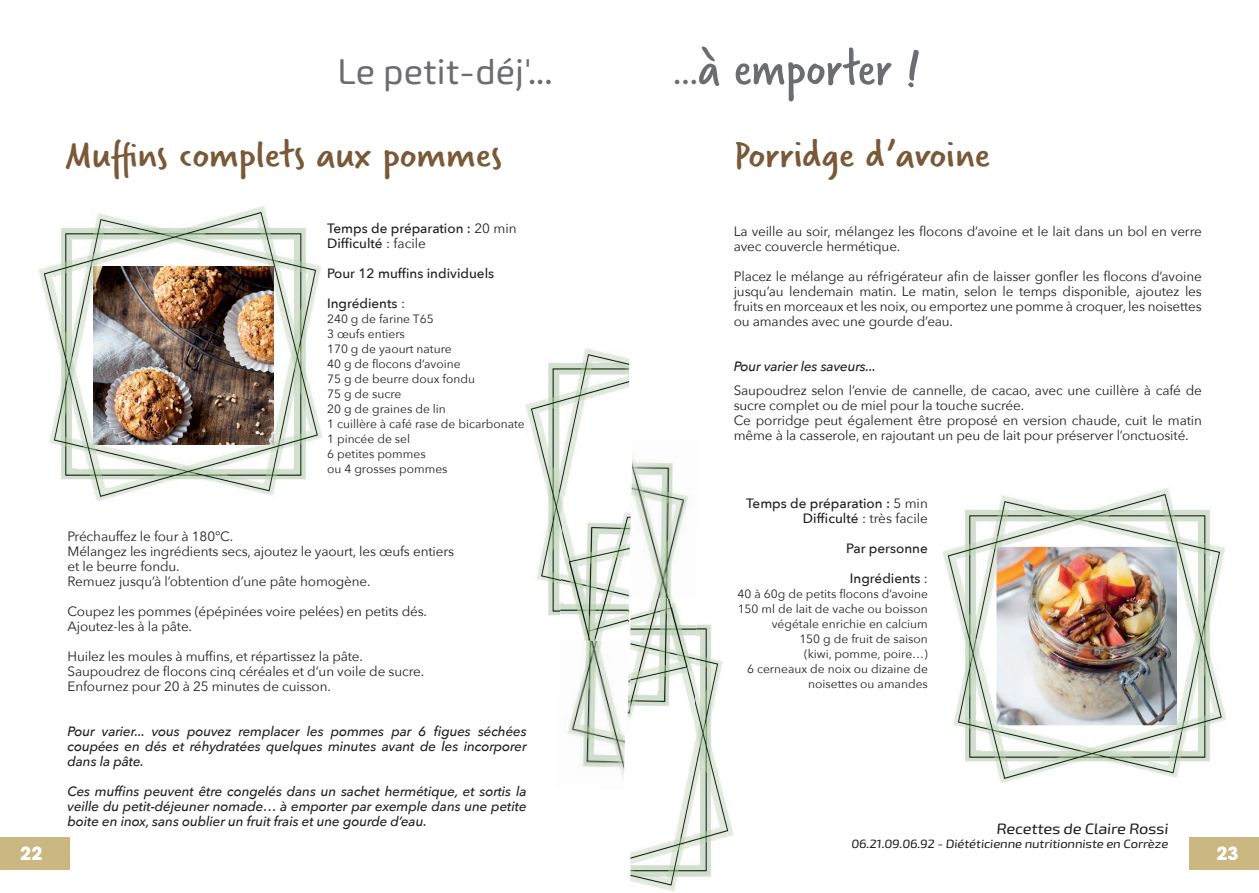
<style>
.page{position:relative;width:1259px;height:893px;background:#fff}
.page>*{position:absolute;margin:0;border:0;box-sizing:border-box;transform-origin:0 0}
.t1{font:54px "Verveine";color:#6c6d70}
.t2{font:40.5px "Verveine";color:#795937;scale:1.14 1}
.t3{font:36px "Exo Soft";color:#6c6d70}
.t4{font:700 18px "ITC Avant Garde Pro";color:#fff}
.t5{font:15px "Exo Soft";color:#231f20;scale:1.11 1}
.t6{font:13.5px/15px "Avenir Next";letter-spacing:-.01em;color:#231f20}
.t7{font:italic 500 13.5px/15px "Avenir Next";letter-spacing:-.01em;color:#231f20;text-align:justify}
.t8{font:500 13.5px/15px "Avenir Next";color:#231f20;text-align:right}
.t9{font:12px/15px "Avenir Next";color:#231f20;text-align:right}
.t10{font:12px "Exo Soft";color:#231f20;scale:1.11 1}
.s1{font-family:"Exo Soft";font-size:36px}
.s2{font-weight:400}
</style>
<div class="page">
<img style="left:630px;top:624px;width:104px;height:268px">
<img style="left:631px;top:455px;width:68px;height:278px">
<img style="left:631px;top:599px;width:66px;height:135px">
<div style="left:1189px;top:838px;width:70px;height:32px;background:#cbb782"></div>
<img style="left:942px;top:488px;width:284px;height:296px">
<img style="left:996px;top:547px;width:181px;height:178px">
<img style="left:525px;top:348px;width:104px;height:268px">
<img style="left:555px;top:499px;width:76px;height:291px">
<img style="left:559px;top:497px;width:70px;height:144px">
<div style="left:0;top:838px;width:69px;height:32px;background:#cbb782"></div>
<img style="left:38px;top:206px;width:284px;height:296px">
<img style="left:93px;top:266px;width:181px;height:179px">
<h3 class="t4" style="left:20px;top:841px;width:24px">22</h3>
<h3 class="t3" style="left:337px;top:50px;width:217px">Le petit-déj'...</h3>
<h1 class="t1" style="left:673px;top:31px;width:248px"><span class="s1">...</span>à emporter !</h1>
<h2 class="t2" style="left:66px;top:126px;width:384px">Muffins complets aux pommes</h2>
<h2 class="t2" style="left:733px;top:126px;width:226px">Porridge d’avoine</h2>
<p class="t8" style="left:327px;top:221px;width:191px;text-align:left">Temps de préparation : <span class="s2">20 min<br></span>Difficulté <span class="s2">: facile</span></p>
<p class="t8" style="left:327px;top:266px;width:169px">Pour 12 muffins individuels</p>
<p class="t8" style="left:327px;top:296px;width:79px">Ingrédients <span class="s2">:</span></p>
<p class="t9" style="left:327px;top:311px;width:199px;text-align:left">240 g de farine T65<br>3 œufs entiers<br>170 g de yaourt nature<br>40 g de flocons d’avoine<br>75 g de beurre doux fondu<br>75 g de sucre<br>20 g de graines de lin<br>1 cuillère à café rase de bicarbonate<br>1 pincée de sel<br>6 petites pommes<br>ou 4 grosses pommes</p>
<p class="t6" style="left:68px;top:528px;width:388px">Préchauffez le four à 180°C.<br>Mélangez les ingrédients secs, ajoutez le yaourt, les œufs entiers et le beurre fondu.<br>Remuez jusqu’à l’obtention d’une pâte homogène.</p>
<p class="t6" style="left:68px;top:603px;width:361px">Coupez les pommes (épépinées voire pelées) en petits dés.<br>Ajoutez-les à la pâte.</p>
<p class="t6" style="left:68px;top:648px;width:358px">Huilez les moules à muffins, et répartissez la pâte.<br>Saupoudrez de flocons cinq céréales et d’un voile de sucre.<br>Enfournez pour 20 à 25 minutes de cuisson.</p>
<p class="t7" style="left:68px;top:723px;width:461px">Pour varier... vous pouvez remplacer les pommes par 6 figues séchées coupées en dés et réhydratées quelques minutes avant de les incorporer dans la pâte.</p>
<p class="t7" style="left:68px;top:783px;width:461px">Ces muffins peuvent être congelés dans un sachet hermétique, et sortis la veille du petit-déjeuner nomade… à emporter par exemple dans une petite boite en inox, sans oublier un fruit frais et une gourde d’eau.</p>
<p class="t6" style="left:733px;top:223px;width:470px">La veille au soir, mélangez les flocons d’avoine et le lait dans un bol en verre avec couvercle hermétique.</p>
<p class="t6" style="left:733px;top:268px;width:470px;text-align:justify">Placez le mélange au réfrigérateur afin de laisser gonfler les flocons d’avoine jusqu’au lendemain matin. Le matin, selon le temps disponible, ajoutez les fruits en morceaux et les noix, ou emportez une pomme à croquer, les noisettes ou amandes avec une gourde d’eau.</p>
<p class="t7" style="left:733px;top:358px;width:144px">Pour varier les saveurs...</p>
<p class="t6" style="left:733px;top:382px;width:470px">Saupoudrez selon l’envie de cannelle, de cacao, avec une cuillère à café de sucre complet ou de miel pour la touche sucrée.<br>Ce porridge peut également être proposé en version chaude, cuit le matin même à la casserole, en rajoutant un peu de lait pour préserver l’onctuosité.</p>
<p class="t8" style="left:746px;top:495px;width:183px">Temps de préparation : <span class="s2">5 min<br></span>Difficulté <span class="s2">: très facile</span></p>
<p class="t8" style="left:846px;top:540px;width:83px">Par personne</p>
<p class="t8" style="left:850px;top:570px;width:79px">Ingrédients <span class="s2">:</span></p>
<p class="t9" style="left:737px;top:586px;width:192px">40 à 60g de petits flocons d’avoine<br>150 ml de lait de vache ou boisson végétale enrichie en calcium<br>150 g de fruit de saison<br>(kiwi, pomme, poire…)<br>6 cerneaux de noix ou dizaine de noisettes ou amandes</p>
<p class="t5" style="left:996px;top:820px;width:158px">Recettes de Claire Rossi</p>
<p class="t10" style="left:851px;top:837px;width:288px">06.21.09.06.92 - Diététicienne nutritionniste en Corrèze</p>
<h3 class="t4" style="left:1216px;top:841px;width:24px">23</h3>
</div>
